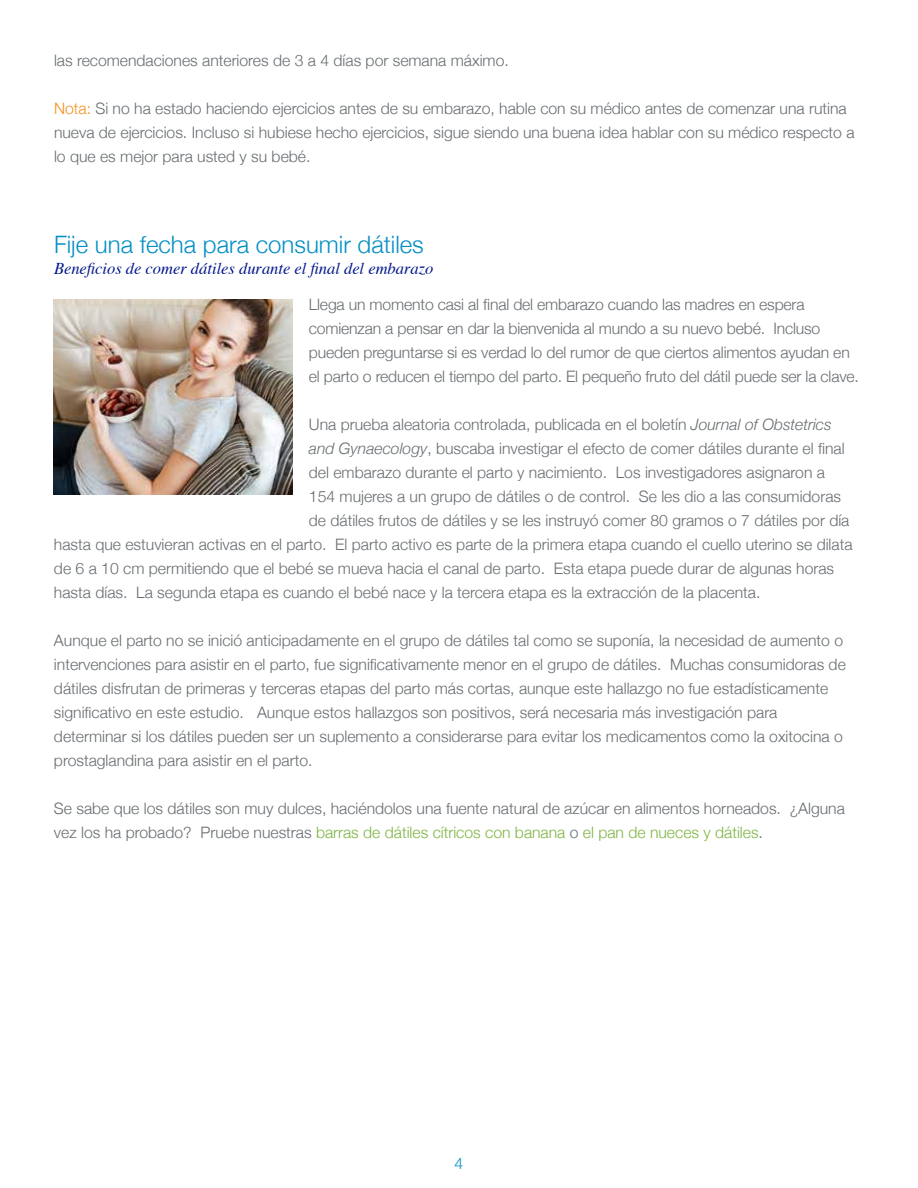
<style>
.page{position:relative;width:918px;height:1188px;background:#fff}
.page>*{position:absolute;margin:0;border:0;box-sizing:border-box;transform-origin:0 0}
.t1{font:300 24px "Helvetica Neue";color:#0590c5}
.t2{font:italic 16.5px "Times";color:#001689}
.t3{font:300 15.75px/24px "Helvetica Neue";color:#666c70}
.t4{font:300 15.75px "Helvetica Neue";color:#0590c5}
.s1{color:#f7901e}
.s2{font-style:italic}
.s3{color:#7eb442}
</style>
<div class="page">
<img style="left:54px;top:299px;width:239px;height:195px">
<p class="t3" style="left:54px;top:47px;width:456px">las recomendaciones anteriores de 3 a 4 días por semana máximo.</p>
<p class="t3" style="left:54px;top:95px;width:802px"><span class="s1">Nota:</span> Si no ha estado haciendo ejercicios antes de su embarazo, hable con su médico antes de comenzar una rutina nueva de ejercicios. Incluso si hubiese hecho ejercicios, sigue siendo una buena idea hablar con su médico respecto a lo que es mejor para usted y su bebé.</p>
<h1 class="t1" style="left:54px;top:226px;width:371px">Fije una fecha para consumir dátiles</h1>
<p class="t2" style="left:54px;top:255px;width:381px">Beneficios de comer dátiles durante el final del embarazo</p>
<p class="t3" style="left:309px;top:292px;width:552px">Llega un momento casi al final del embarazo cuando las madres en espera comienzan a pensar en dar la bienvenida al mundo a su nuevo bebé. Incluso pueden preguntarse si es verdad lo del rumor de que ciertos alimentos ayudan en el parto o reducen el tiempo del parto. El pequeño fruto del dátil puede ser la clave.</p>
<p class="t3" style="left:309px;top:412px;width:524px">Una prueba aleatoria controlada, publicada en el boletín <span class="s2">Journal of Obstetrics</span></p>
<p class="t3" style="left:309px;top:436px;width:537px"><span class="s2">and Gynaecology</span>, buscaba investigar el efecto de comer dátiles durante el final</p>
<p class="t3" style="left:309px;top:460px;width:518px">del embarazo durante el parto y nacimiento. Los investigadores asignaron a</p>
<p class="t3" style="left:309px;top:484px;width:534px">154 mujeres a un grupo de dátiles o de control. Se les dio a las consumidoras</p>
<p class="t3" style="left:309px;top:508px;width:542px">de dátiles frutos de dátiles y se les instruyó comer 80 gramos o 7 dátiles por día</p>
<p class="t3" style="left:54px;top:532px;width:800px">hasta que estuvieran activas en el parto. El parto activo es parte de la primera etapa cuando el cuello uterino se dilata</p>
<p class="t3" style="left:54px;top:556px;width:782px">de 6 a 10 cm permitiendo que el bebé se mueva hacia el canal de parto. Esta etapa puede durar de algunas horas</p>
<p class="t3" style="left:54px;top:580px;width:708px">hasta días. La segunda etapa es cuando el bebé nace y la tercera etapa es la extracción de la placenta.</p>
<p class="t3" style="left:54px;top:628px;width:793px">Aunque el parto no se inició anticipadamente en el grupo de dátiles tal como se suponía, la necesidad de aumento o intervenciones para asistir en el parto, fue significativamente menor en el grupo de dátiles. Muchas consumidoras de dátiles disfrutan de primeras y terceras etapas del parto más cortas, aunque este hallazgo no fue estadísticamente significativo en este estudio. Aunque estos hallazgos son positivos, será necesaria más investigación para determinar si los dátiles pueden ser un suplemento a considerarse para evitar los medicamentos como la oxitocina o prostaglandina para asistir en el parto.</p>
<p class="t3" style="left:54px;top:796px;width:792px">Se sabe que los dátiles son muy dulces, haciéndolos una fuente natural de azúcar en alimentos horneados. ¿Alguna vez los ha probado? Pruebe nuestras <span class="s3">barras de dátiles cítricos con banana</span> o <span class="s3">el pan de nueces y dátiles</span>.</p>
<p class="t4" style="left:455px;top:1151px;width:10px">4</p>
</div>
